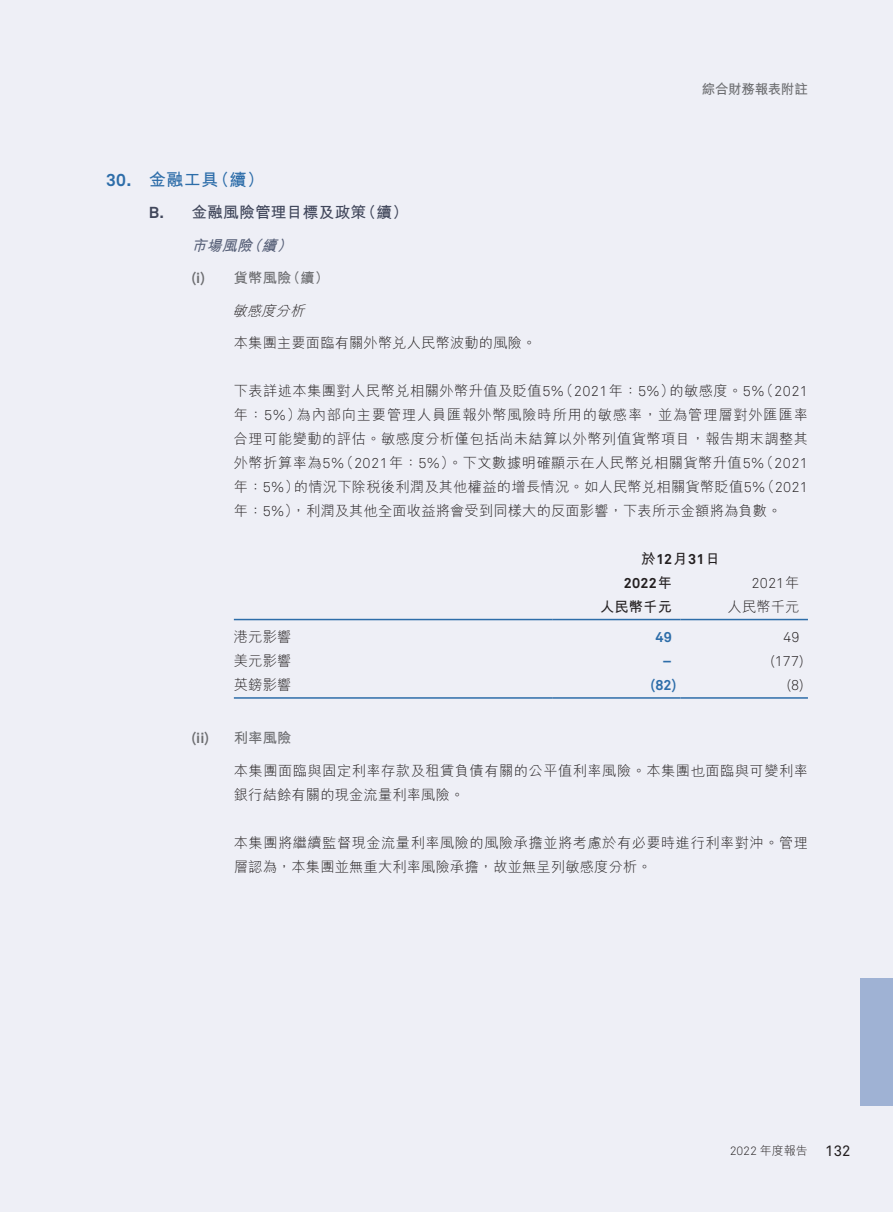
<style>
.page{position:relative;width:893px;height:1212px;background:#eeeff6}
.page>*{position:absolute;margin:0;border:0;box-sizing:border-box;transform-origin:0 0}
.t1{font:700 17.25px "M Hei HK";color:#2d6da9}
.t2{font:700 15.75px "M Hei HK";letter-spacing:.01em;color:#41475b}
.t3{font:italic 700 15px "M Hei HK";color:#576078}
.t4{font:300 14.25px/24px "M Hei HK";letter-spacing:.01em;color:#231f20;text-align:justify}
.t5{font:300 14.25px/24px "M Hei HK";letter-spacing:.035em;color:#231f20}
.t6{font:14.25px "Akkurat Light Pro";letter-spacing:.01em;color:#231f20}
.t7{font:700 14.25px "M Hei HK";letter-spacing:.01em;color:#6c6d70}
.t8{font:700 14.25px/24px "Akkurat Pro";letter-spacing:.01em;color:#231f20}
.t9{font:700 14.25px "Akkurat Pro";color:#2d6da9}
.t10{font:italic 300 14.25px "M Hei HK";color:#231f20}
.t11{font:700 14.25px "M Hei HK";letter-spacing:.01em;color:#231f20}
.t12{font:700 14.25px "Akkurat Pro";color:#6c6d70}
.t13{font:700 13.5px "M Hei HK";letter-spacing:-.02em;color:#6c6d70}
.t14{font:12px "Akkurat Light Pro";color:#231f20}
.s1{font-family:"Akkurat Pro"}
.s2{font-family:"Akkurat Light Pro";font-weight:400}
.s3{font-family:"M Hei HK"}
.s4{font-family:"M Hei HK";font-weight:300}
.s5{font-family:"Akkurat Pro";font-size:15px}
</style>
<div class="page">
<div style="left:860px;top:978px;width:33px;height:128px;background:#9fb2d4"></div>
<hr style="left:234px;top:619px;width:319px;height:1px;background:#2d6da9">
<hr style="left:553px;top:619px;width:127px;height:1px;background:#2d6da9">
<hr style="left:680px;top:619px;width:128px;height:1px;background:#2d6da9">
<hr style="left:234px;top:697px;width:319px;height:2px;background:#2d6da9">
<hr style="left:553px;top:697px;width:127px;height:2px;background:#2d6da9">
<hr style="left:680px;top:697px;width:128px;height:2px;background:#2d6da9">
<p class="t13" style="left:702px;top:79px;width:108px">綜合財務報表附註</p>
<p class="t1" style="left:106px;top:167px;width:159px"><span class="s1">30.</span> 金融工具（續）</p>
<p class="t2" style="left:149px;top:201px;width:261px"><span class="s1">B.</span> 金融風險管理目標及政策（續）</p>
<p class="t3" style="left:191px;top:234px;width:107px">市場風險（續）</p>
<p class="t7" style="left:191px;top:267px;width:139px"><span class="s1">(i)</span> 貨幣風險（續）</p>
<p class="t10" style="left:232px;top:303px;width:77px">敏感度分析</p>
<p class="t4" style="left:234px;top:331px;width:304px">本集團主要面臨有關外幣兌人民幣波動的風險。</p>
<p class="t4" style="left:234px;top:379px;width:576px">下表詳述本集團對人民幣兌相關外幣升值及貶值<span class="s2">5%</span>（<span class="s2">2021</span>年：<span class="s2">5%</span>）的敏感度。<span class="s2">5%</span>（<span class="s2">2021</span>年：<span class="s2">5%</span>）為內部向主要管理人員匯報外幣風險時所用的敏感率，並為管理層對外匯匯率合理可能變動的評估。敏感度分析僅包括尚未結算以外幣列值貨幣項目，報告期末調整其外幣折算率為<span class="s2">5%</span>（<span class="s2">2021</span>年：<span class="s2">5%</span>）。下文數據明確顯示在人民幣兌相關貨幣升值<span class="s2">5%</span>（<span class="s2">2021</span>年：<span class="s2">5%</span>）的情況下除稅後利潤及其他權益的增長情況。如人民幣兌相關貨幣貶值<span class="s2">5%</span>（<span class="s2">2021</span>年：<span class="s2">5%</span>），利潤及其他全面收益將會受到同樣大的反面影響，下表所示金額將為負數。</p>
<p class="t8" style="left:624px;top:547px;width:97px;text-indent:17px"><span class="s3">於</span>12<span class="s3">月</span>31<span class="s3">日<br></span>2022<span class="s3">年</span></p>
<p class="t6" style="left:751px;top:575px;width:49px">2021<span class="s4">年</span></p>
<p class="t11" style="left:600px;top:596px;width:73px">人民幣千元</p>
<p class="t4" style="left:728px;top:595px;width:73px">人民幣千元</p>
<p class="t4" style="left:234px;top:625px;width:59px">港元影響</p>
<p class="t9" style="left:655px;top:629px;width:18px">49</p>
<p class="t6" style="left:783px;top:629px;width:18px">49</p>
<p class="t4" style="left:234px;top:649px;width:59px">美元影響</p>
<p class="t9" style="left:662px;top:653px;width:11px">–</p>
<p class="t6" style="left:770px;top:653px;width:35px">(177)</p>
<p class="t4" style="left:234px;top:673px;width:59px">英鎊影響</p>
<p class="t9" style="left:650px;top:677px;width:28px">(82)</p>
<p class="t6" style="left:787px;top:677px;width:18px">(8)</p>
<p class="t12" style="left:191px;top:729px;width:19px">(ii)</p>
<p class="t7" style="left:234px;top:727px;width:59px">利率風險</p>
<p class="t5" style="left:234px;top:758px;width:576px">本集團面臨與固定利率存款及租賃負債有關的公平值利率風險。本集團也面臨與可變利率銀行結餘有關的現金流量利率風險。</p>
<p class="t5" style="left:234px;top:830px;width:576px">本集團將繼續監督現金流量利率風險的風險承擔並將考慮於有必要時進行利率對沖。管理層認為，本集團並無重大利率風險承擔，故並無呈列敏感度分析。</p>
<p class="t14" style="left:730px;top:1143px;width:122px">2022 <span class="s4">年度報告</span> <span class="s5">132</span></p>
</div>
